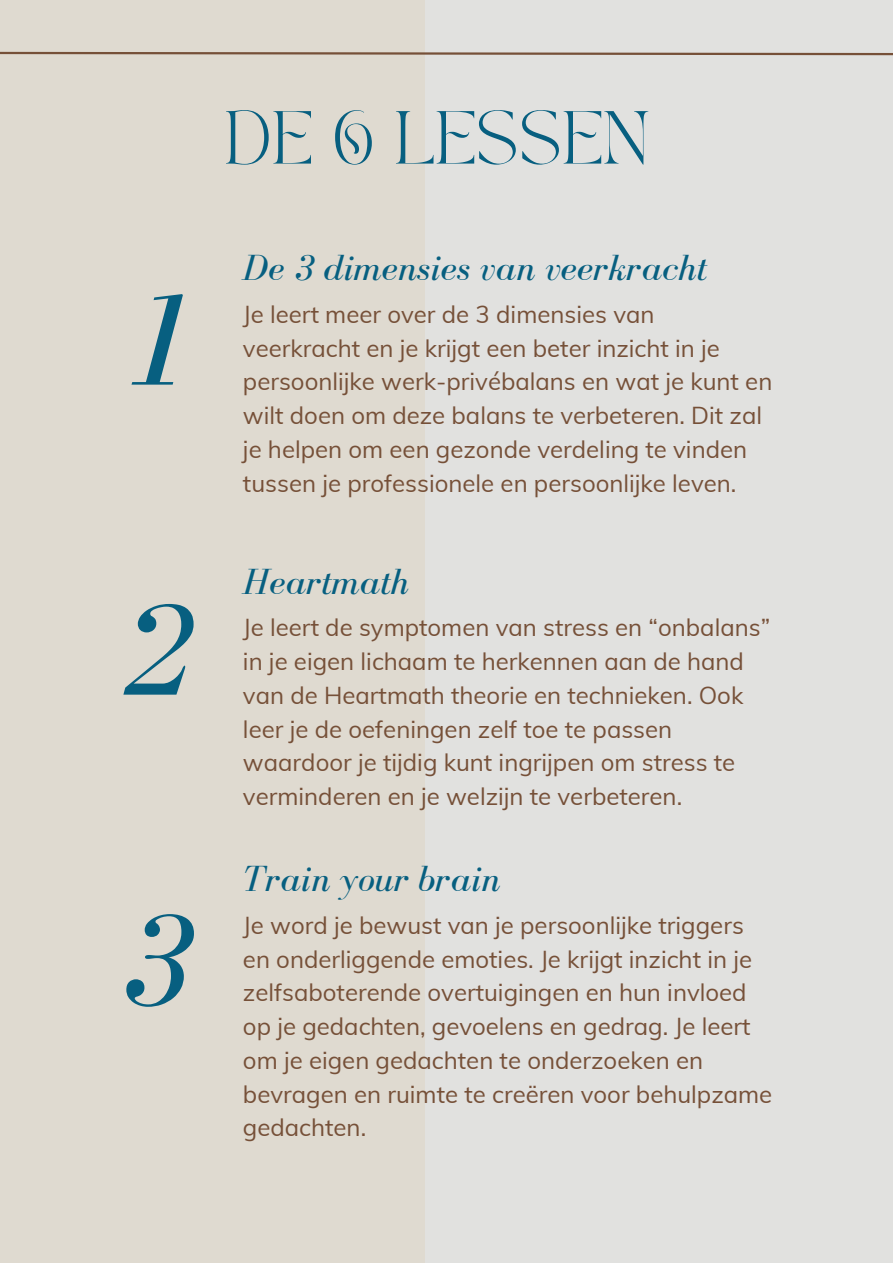
<style>
.page{position:relative;width:893px;height:1264px;background:#fff}
.page>*{position:absolute;margin:0;border:0;box-sizing:border-box;transform-origin:0 0}
.t1{font:italic 134.85px "Bodoni FLF";color:#075f80}
.t2{font:52.5px "TAN PEARL Regular";color:#075f80}
.t3{font:italic 37.5px "Bodoni FLF";color:#075f80}
.t4{font:24px/33.8px "Muli";color:#765038}
</style>
<div class="page">
<div style="left:0;top:0;width:892px;height:1262px;background:#dfdad0"></div>
<div style="left:424px;top:0;width:468px;height:1262px;background:#e1e1df"></div>
<svg style="left:0;top:51px;width:892px;height:5px"></svg>
<p class="t2" style="left:224px;top:110px;width:427px">DE 6 LESSEN</p>
<p class="t1" style="left:119px;top:267px;width:74px">1</p>
<p class="t1" style="left:120px;top:577px;width:74px">2</p>
<p class="t3" style="left:243px;top:247px;width:465px">De 3 dimensies van veerkracht</p>
<p class="t4" style="left:243px;top:297px;width:531px">Je leert meer over de 3 dimensies van veerkracht en je krijgt een beter inzicht in je persoonlij ke werk-privébalans en wat je kunt en wilt doen om deze balans te verbeteren. Dit zal je helpen om een gezonde verdeling te vinden tussen je professionele en persoonlij ke leven.</p>
<p class="t3" style="left:243px;top:561px;width:167px">Heartmath</p>
<p class="t4" style="left:243px;top:610px;width:528px">Je leert de symptomen van stress en “onbalans” in je eigen lichaam te herkennen aan de hand van de Heartmath theorie en technieken. Ook leer je de oefeningen zelf toe te passen waardoor je tijdig kunt ingrijpen om stress te verminderen en je welzijn te verbeteren.</p>
<p class="t3" style="left:243px;top:858px;width:259px">Train your brain</p>
<p class="t1" style="left:120px;top:887px;width:74px">3</p>
<p class="t4" style="left:243px;top:908px;width:531px">Je word je bewust van je persoonlij ke triggers en onderliggende emoties. Je krijgt inzicht in je zelfsaboterende overtuigingen en hun invloed op je gedachten, gevoelens en gedrag. Je leert om je eigen gedachten te onderzoeken en bevragen en ruimte te creëren voor behulpzame gedachten.</p>
</div>
